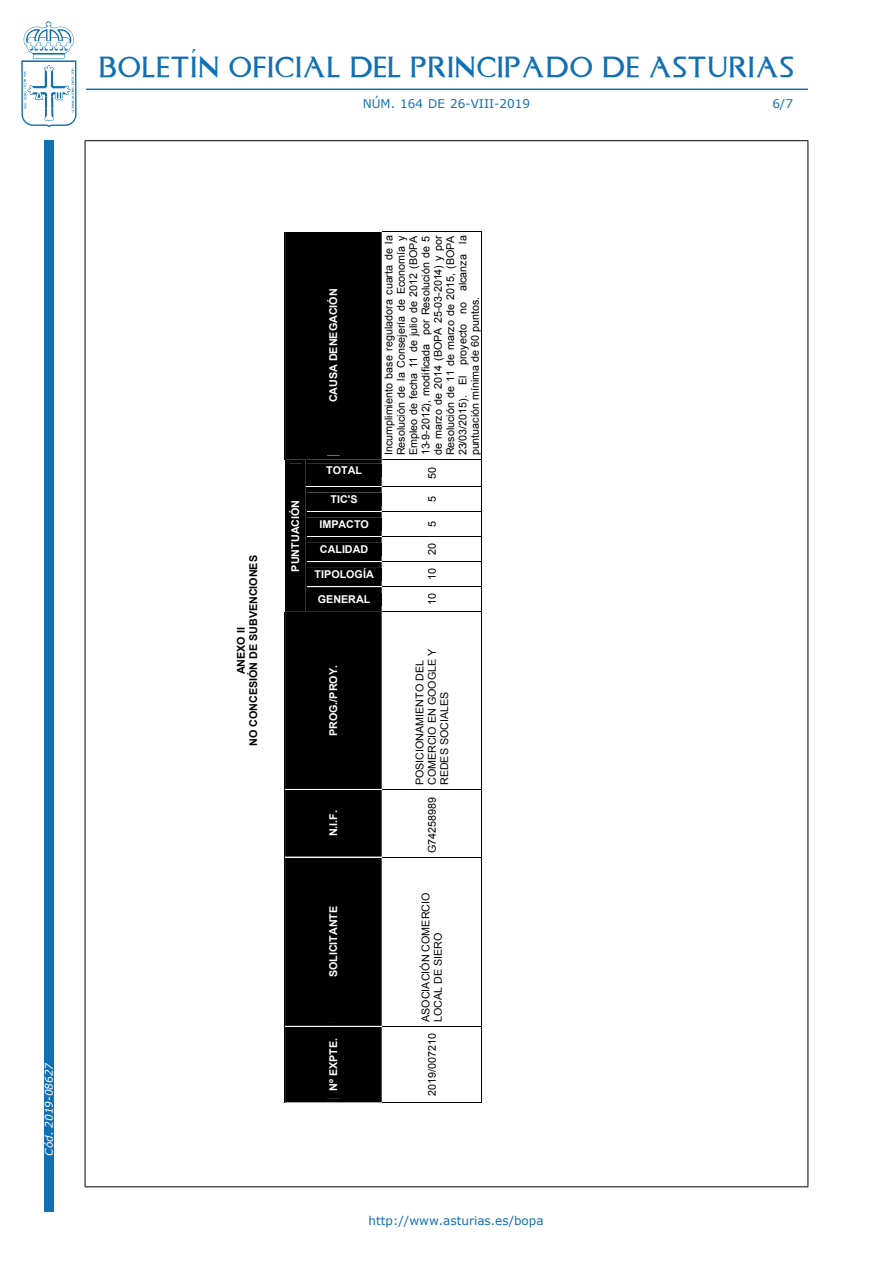
<style>
.page{position:relative;width:893px;height:1263px;background:#fff}
.page>*{position:absolute;margin:0;border:0;box-sizing:border-box;transform-origin:0 0}
.t1{font:24px "Asturica";letter-spacing:.05em;color:#1170b3}
.t2{font:12px "Verdana";color:#1170b3}
.t3{font:10.8px/12.3px "Arial";color:#000}
.t4{font:700 10.8px "Arial";color:#fff}
.t5{font:700 10.8px/12.5px "Arial";color:#000;text-align:center}
.t6{font:italic 10.5px "Verdana";color:#fff}
</style>
<div class="page">
<div style="left:44px;top:140px;width:10px;height:1072px;background:#1170b3"></div>
<svg style="left:21px;top:21px;width:56px;height:106px"></svg>
<hr style="left:86px;top:89px;width:722px;height:1px;background:#1170b3">
<hr style="left:85px;top:140px;width:723px;height:1px;background:#000">
<hr style="left:85px;top:1186px;width:723px;height:1px;background:#000">
<hr style="left:85px;top:141px;width:1px;height:1045px;background:#000">
<hr style="left:807px;top:141px;width:1px;height:1045px;background:#000">
<div style="left:284px;top:231px;width:99px;height:872px;background:#000"></div>
<hr style="left:383px;top:1102px;width:99px;height:1px;background:#000">
<hr style="left:481px;top:1027px;width:1px;height:76px;background:#000">
<hr style="left:383px;top:1026px;width:99px;height:1px;background:#000">
<hr style="left:481px;top:857px;width:1px;height:169px;background:#000">
<hr style="left:383px;top:856px;width:99px;height:1px;background:#000">
<hr style="left:481px;top:790px;width:1px;height:66px;background:#000">
<hr style="left:383px;top:789px;width:99px;height:1px;background:#000">
<hr style="left:481px;top:612px;width:1px;height:177px;background:#000">
<hr style="left:383px;top:611px;width:99px;height:1px;background:#000">
<hr style="left:383px;top:586px;width:99px;height:1px;background:#000">
<hr style="left:383px;top:561px;width:99px;height:1px;background:#000">
<hr style="left:383px;top:536px;width:99px;height:1px;background:#000">
<hr style="left:383px;top:511px;width:99px;height:1px;background:#000">
<hr style="left:383px;top:486px;width:99px;height:1px;background:#000">
<svg style="left:481px;top:460px;width:1px;height:151px"></svg>
<hr style="left:383px;top:459px;width:99px;height:1px;background:#000">
<hr style="left:481px;top:232px;width:1px;height:227px;background:#000">
<hr style="left:383px;top:231px;width:99px;height:1px;background:#000">
<h1 class="t1" style="left:99px;top:49px;width:696px">BOLETÍN OFICIAL DEL PRINCIPADO DE ASTURIAS</h1>
<p class="t2" style="left:363px;top:96px;width:169px">núm. 164 de 26-viii-2019</p>
<p class="t2" style="left:772px;top:96px;width:22px">6/7</p>
<p class="t6" style="left:42px;top:1155px;width:95px;rotate:-90deg">Cód. 2019-08627</p>
<p class="t5" style="left:235px;top:746px;width:192px;rotate:-90deg">ANEXO II<br>NO CONCESIÓN DE SUBVENCIONES</p>
<p class="t4" style="left:288px;top:571px;width:73px;rotate:-90deg">PUNTUACIÓN</p>
<p class="t4" style="left:326px;top:402px;width:115px;rotate:-90deg">CAUSA DENEGACIÓN</p>
<p class="t4" style="left:326px;top:463px;width:37px">TOTAL</p>
<p class="t4" style="left:331px;top:492px;width:29px">TIC'S</p>
<p class="t4" style="left:319px;top:517px;width:51px">IMPACTO</p>
<p class="t4" style="left:320px;top:542px;width:50px">CALIDAD</p>
<p class="t4" style="left:315px;top:567px;width:61px">TIPOLOGÍA</p>
<p class="t4" style="left:318px;top:592px;width:54px">GENERAL</p>
<p class="t3" style="left:383px;top:455px;width:222px;text-align:justify;rotate:-90deg">Incumplimiento base reguladora cuarta de la Resolución de la Consejería de Economía y Empleo de fecha 11 de julio de 2012 (BOPA 13-9-2012), modificada por Resolución de 5 de marzo de 2014 (BOPA 25-03-2014) y por Resolución de 11 de marzo de 2015, (BOPA 23/03/2015). El proyecto no alcanza la puntuación mínima de 60 puntos.</p>
<p class="t3" style="left:426px;top:479px;width:13px;rotate:-90deg">50</p>
<p class="t3" style="left:426px;top:502px;width:7px;rotate:-90deg">5</p>
<p class="t3" style="left:426px;top:527px;width:7px;rotate:-90deg">5</p>
<p class="t3" style="left:426px;top:605px;width:64px;rotate:-90deg">10 10 20</p>
<p class="t4" style="left:326px;top:736px;width:73px;rotate:-90deg">PROG./PROY.</p>
<p class="t4" style="left:326px;top:836px;width:28px;rotate:-90deg">N.I.F.</p>
<p class="t4" style="left:326px;top:977px;width:73px;rotate:-90deg">SOLICITANTE</p>
<p class="t4" style="left:326px;top:1091px;width:54px;rotate:-90deg">Nº EXPTE.</p>
<p class="t3" style="left:414px;top:785px;width:138px;rotate:-90deg">POSICIONAMIENTO DEL<br>COMERCIO EN GOOGLE Y<br>REDES SOCIALES</p>
<p class="t3" style="left:426px;top:853px;width:58px;rotate:-90deg">G74258989</p>
<p class="t3" style="left:420px;top:1022px;width:131px;rotate:-90deg">ASOCIACIÓN COMERCIO<br>LOCAL DE SIERO</p>
<p class="t3" style="left:426px;top:1095px;width:64px;rotate:-90deg">2019/007210</p>
<p class="t2" style="left:369px;top:1213px;width:177px">http://www.asturias.es/bopa</p>
</div>
